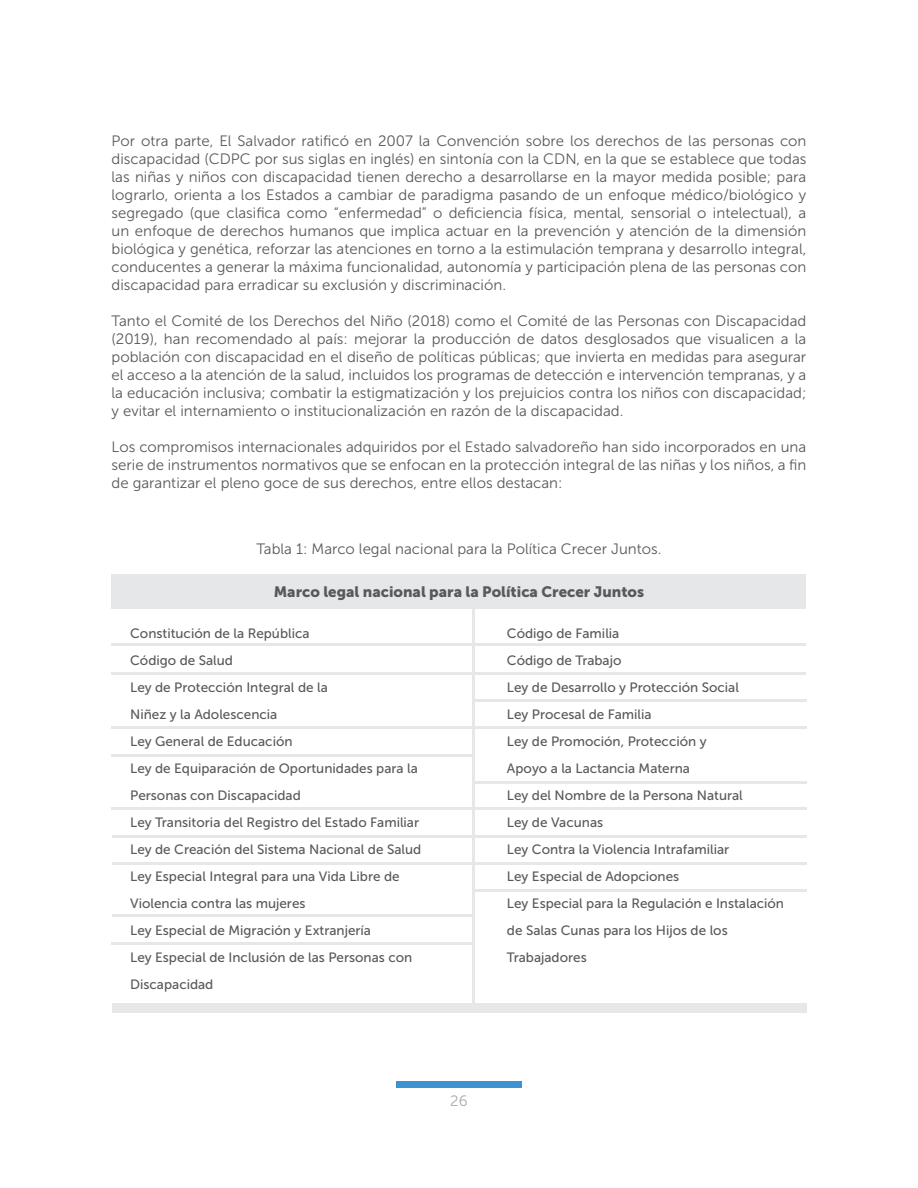
<style>
.page{position:relative;width:918px;height:1188px;background:#fff}
.page>*{position:absolute;margin:0;border:0;box-sizing:border-box;transform-origin:0 0}
.t1{font:15px/18px "Museo Sans 300";color:#58595b;text-align:justify}
.t2{font:15px "Museo Sans 900";color:#58595b}
.t3{font:15px "Museo Sans 300";color:#a7a9ac}
.t4{font:13.5px/27px "Museo Sans 500";color:#58595b}
</style>
<div class="page">
<div style="left:396px;top:1081px;width:126px;height:6px;background:#3b94d1"></div>
<div style="left:112px;top:574px;width:694px;height:35px;background:#e6e7e8"></div>
<div style="left:112px;top:1004px;width:695px;height:9px;background:#e6e7e8"></div>
<hr style="left:112px;top:644px;width:694px;height:2px;background:#e6e7e8">
<hr style="left:112px;top:672px;width:694px;height:2px;background:#e6e7e8">
<hr style="left:112px;top:835px;width:695px;height:3px;background:#e6e7e8">
<hr style="left:112px;top:862px;width:695px;height:3px;background:#e6e7e8">
<hr style="left:112px;top:727px;width:362px;height:2px;background:#e6e7e8">
<hr style="left:112px;top:754px;width:362px;height:3px;background:#e6e7e8">
<hr style="left:112px;top:807px;width:362px;height:2px;background:#e6e7e8">
<hr style="left:112px;top:914px;width:363px;height:3px;background:#e6e7e8">
<hr style="left:112px;top:943px;width:362px;height:2px;background:#e6e7e8">
<hr style="left:475px;top:699px;width:331px;height:3px;background:#e6e7e8">
<hr style="left:475px;top:727px;width:331px;height:2px;background:#e6e7e8">
<hr style="left:475px;top:807px;width:331px;height:2px;background:#e6e7e8">
<hr style="left:475px;top:782px;width:331px;height:2px;background:#e6e7e8">
<hr style="left:475px;top:889px;width:331px;height:2px;background:#e6e7e8">
<hr style="left:472px;top:609px;width:3px;height:396px;background:#e6e7e8">
<p class="t1" style="left:112px;top:132px;width:696px">Por otra parte, El Salvador ratificó en 2007 la Convención sobre los derechos de las personas con discapacidad (CDPC por sus siglas en inglés) en sintonía con la CDN, en la que se establece que todas las niñas y niños con discapacidad tienen derecho a desarrollarse en la mayor medida posible; para lograrlo, orienta a los Estados a cambiar de paradigma pasando de un enfoque médico/biológico y segregado (que clasifica como “enfermedad” o deficiencia física, mental, sensorial o intelectual), a un enfoque de derechos humanos que implica actuar en la prevención y atención de la dimensión biológica y genética, reforzar las atenciones en torno a la estimulación temprana y desarrollo integral, conducentes a generar la máxima funcionalidad, autonomía y participación plena de las personas con discapacidad para erradicar su exclusión y discriminación.</p>
<p class="t1" style="left:112px;top:312px;width:696px">Tanto el Comité de los Derechos del Niño (2018) como el Comité de las Personas con Discapacidad (2019), han recomendado al país: mejorar la producción de datos desglosados que visualicen a la población con discapacidad en el diseño de políticas públicas; que invierta en medidas para asegurar el acceso a la atención de la salud, incluidos los programas de detección e intervención tempranas, y a la educación inclusiva; combatir la estigmatización y los prejuicios contra los niños con discapacidad; y evitar el internamiento o institucionalización en razón de la discapacidad.</p>
<p class="t1" style="left:112px;top:438px;width:696px">Los compromisos internacionales adquiridos por el Estado salvadoreño han sido incorporados en una serie de instrumentos normativos que se enfocan en la protección integral de las niñas y los niños, a fin de garantizar el pleno goce de sus derechos, entre ellos destacan:</p>
<p class="t1" style="left:256px;top:540px;width:407px">Tabla 1: Marco legal nacional para la Política Crecer Juntos.</p>
<p class="t2" style="left:274px;top:583px;width:372px">Marco legal nacional para la Política Crecer Juntos</p>
<p class="t4" style="left:130px;top:620px;width:293px">Constitución de la República<br>Código de Salud<br>Ley de Protección Integral de la<br>Niñez y la Adolescencia<br>Ley General de Educación<br>Ley de Equiparación de Oportunidades para la Personas con Discapacidad<br>Ley Transitoria del Registro del Estado Familiar Ley de Creación del Sistema Nacional de Salud Ley Especial Integral para una Vida Libre de Violencia contra las mujeres<br>Ley Especial de Migración y Extranjería<br>Ley Especial de Inclusión de las Personas con Discapacidad</p>
<p class="t4" style="left:507px;top:620px;width:279px">Código de Familia<br>Código de Trabajo<br>Ley de Desarrollo y Protección Social<br>Ley Procesal de Familia<br>Ley de Promoción, Protección y<br>Apoyo a la Lactancia Materna<br>Ley del Nombre de la Persona Natural<br>Ley de Vacunas<br>Ley Contra la Violencia Intrafamiliar<br>Ley Especial de Adopciones<br>Ley Especial para la Regulación e Instalación de Salas Cunas para los Hijos de los<br>Trabajadores</p>
<p class="t3" style="left:450px;top:1093px;width:19px">26</p>
</div>
